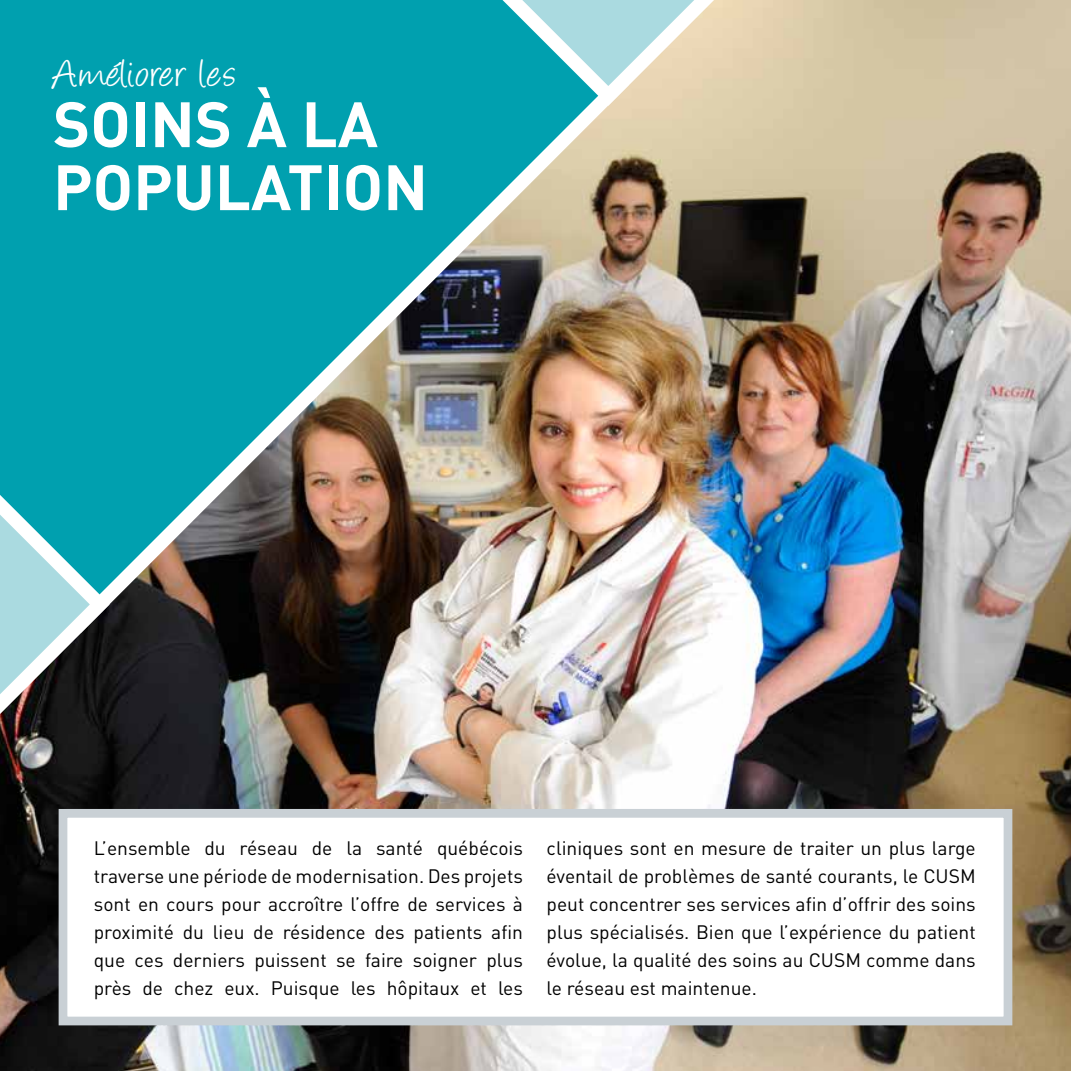
<style>
.page{position:relative;width:1071px;height:1071px;background:#fff}
.page>*{position:absolute;margin:0;border:0;box-sizing:border-box;transform-origin:0 0}
.t1{font:700 63px/63px "DIN";color:#fff}
.t2{font:45.5px "Angelina";letter-spacing:.025em;color:#fff}
.t3{font:19.25px/28px "DIN";color:#000;text-align:justify}
</style>
<div class="page">
<img style="left:0;top:0;width:1071px;height:1071px">
<div style="left:59px;top:809px;width:953px;height:216px;background:#fff;border:9px solid #c9d0d5"></div>
<img style="left:0;top:0;width:639px;height:643px">
<svg style="left:420px;top:0;width:377px;height:116px;background:#8ac5bf"></svg>
<svg style="left:0;top:416px;width:120px;height:377px;background:#3f8188"></svg>
<h2 class="t2" style="left:53px;top:55px;width:184px">Améliorer les</h2>
<h1 class="t1" style="left:53px;top:90px;width:376px">SOINS À LA<br>POPULATION</h1>
<p class="t3" style="left:94px;top:834px;width:431px">L’ensemble du réseau de la santé québécois traverse une période de modernisation. Des projets sont en cours pour accroître l’offre de services à proximité du lieu de résidence des patients afin que ces derniers puissent se faire soigner plus près de chez eux. Puisque les hôpitaux et les</p>
<p class="t3" style="left:547px;top:834px;width:431px">cliniques sont en mesure de traiter un plus large éventail de problèmes de santé courants, le CUSM peut concentrer ses services afin d’offrir des soins plus spécialisés. Bien que l’expérience du patient évolue, la qualité des soins au CUSM comme dans le réseau est maintenue.</p>
</div>
